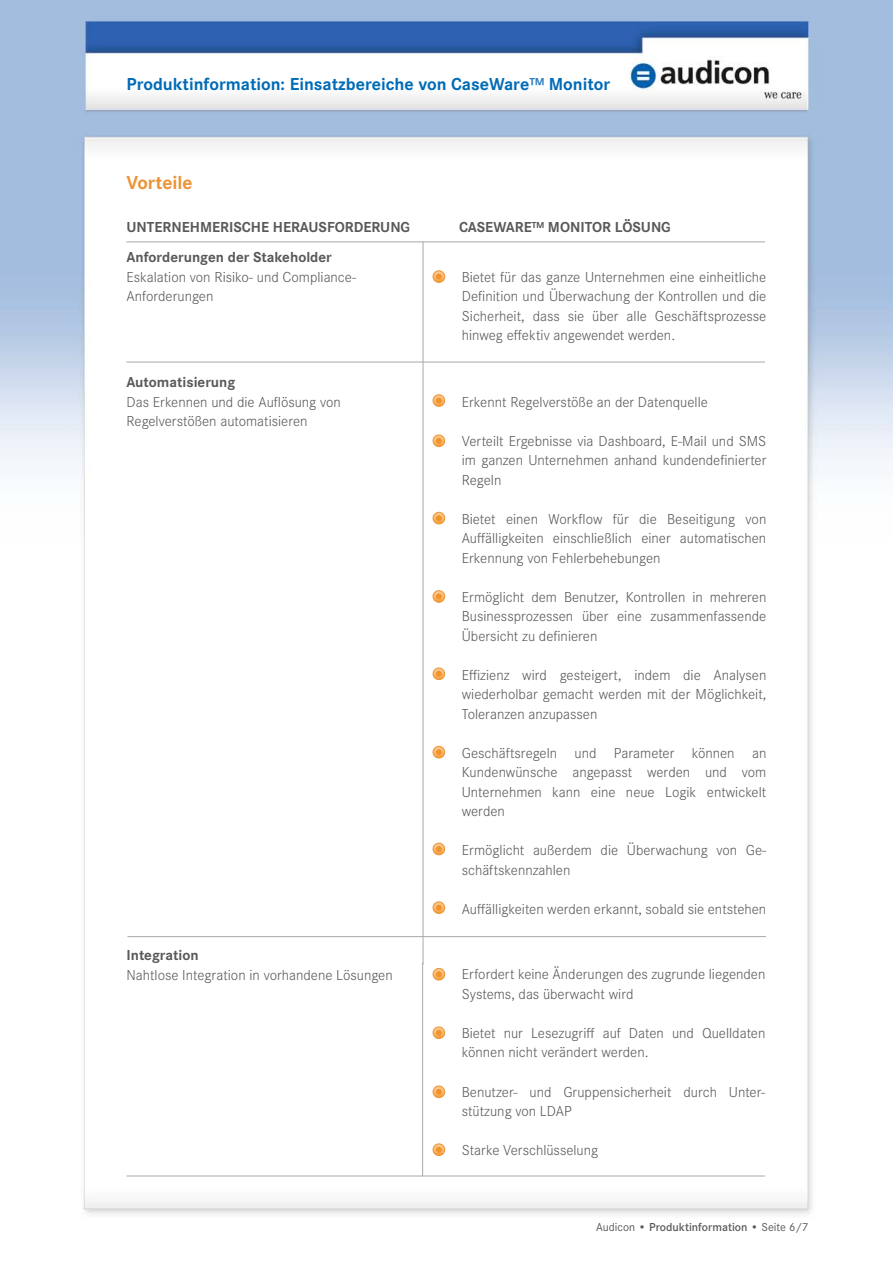
<style>
.page{position:relative;width:893px;height:1263px;background:#fff}
.page>*{position:absolute;margin:0;border:0;box-sizing:border-box;transform-origin:0 0}
.t1{font:700 19.5px "Corporate S";color:#ec9334}
.t2{font:700 18px "Corporate S";color:#006bb6}
.t3{font:300 15px/19.5px "Corporate S";color:#58595b}
.t4{font:700 15px "Corporate S";color:#58595b}
.t5{font:600 12px "Corporate S";color:#58595b}
.s1{color:#2e7dc1}
.s2{font-weight:400}
</style>
<div class="page">
<img style="left:0;top:0;width:893px;height:1214px">
<hr style="left:127px;top:1176px;width:638px;height:1px;background:#a7a9ac">
<hr style="left:422px;top:962px;width:1px;height:214px;background:#a7a9ac">
<svg style="left:433px;top:968px;width:12px;height:12px"></svg>
<div style="left:433px;top:1026px;width:12px;height:13px;border:1px solid #ec9334;border-radius:50%"></div>
<svg style="left:433px;top:1027px;width:12px;height:11px"></svg>
<svg style="left:433px;top:1086px;width:12px;height:12px"></svg>
<div style="left:433px;top:1143px;width:12px;height:13px;border:1px solid #ec9334;border-radius:50%"></div>
<svg style="left:433px;top:1144px;width:12px;height:11px"></svg>
<hr style="left:127px;top:242px;width:638px;height:1px;background:#a7a9ac">
<hr style="left:127px;top:362px;width:638px;height:1px;background:#a7a9ac">
<hr style="left:128px;top:936px;width:638px;height:1px;background:#a7a9ac">
<hr style="left:423px;top:242px;width:1px;height:723px;background:#a7a9ac">
<div style="left:433px;top:270px;width:12px;height:13px;border:1px solid #ec9334;border-radius:50%"></div>
<svg style="left:433px;top:271px;width:12px;height:11px"></svg>
<div style="left:433px;top:394px;width:12px;height:13px;border:1px solid #ec9334;border-radius:50%"></div>
<svg style="left:433px;top:395px;width:12px;height:11px"></svg>
<svg style="left:433px;top:435px;width:12px;height:12px"></svg>
<svg style="left:433px;top:512px;width:12px;height:12px"></svg>
<div style="left:433px;top:590px;width:12px;height:13px;border:1px solid #ec9334;border-radius:50%"></div>
<svg style="left:433px;top:591px;width:12px;height:11px"></svg>
<svg style="left:433px;top:668px;width:12px;height:12px"></svg>
<svg style="left:433px;top:746px;width:12px;height:12px"></svg>
<svg style="left:433px;top:843px;width:12px;height:12px"></svg>
<div style="left:433px;top:901px;width:12px;height:13px;border:1px solid #ec9334;border-radius:50%"></div>
<svg style="left:433px;top:902px;width:12px;height:11px"></svg>
<p class="t2" style="left:126px;top:74px;width:485px">Produktinformation: Einsatzbereiche von CaseWare<span class="s1">™</span> Monitor</p>
<h1 class="t1" style="left:126px;top:171px;width:68px">Vorteile</h1>
<p class="t4" style="left:126px;top:218px;width:285px">UNTERNEHMERISCHE HERAUSFORDERUNG</p>
<p class="t4" style="left:459px;top:218px;width:213px">CASEWARE™ MONITOR LÖSUNG</p>
<p class="t4" style="left:126px;top:249px;width:207px">Anforderungen der Stakeholder</p>
<p class="t3" style="left:126px;top:267px;width:231px">Eskalation von Risiko- und Compliance-<br>Anforderungen</p>
<p class="t3" style="left:462px;top:267px;width:306px;text-align:justify">Bietet für das ganze Unternehmen eine einheitliche Definition und Überwachung der Kontrollen und die Sicherheit, dass sie über alle Geschäftsprozesse hinweg effektiv angewendet werden.</p>
<p class="t4" style="left:126px;top:373px;width:110px">Automatisierung</p>
<p class="t3" style="left:126px;top:392px;width:216px">Das Erkennen und die Auflösung von<br>Regelverstößen automatisieren</p>
<p class="t3" style="left:462px;top:392px;width:248px">Erkennt Regelverstöße an der Datenquelle</p>
<p class="t3" style="left:462px;top:431px;width:306px;text-align:justify">Verteilt Ergebnisse via Dashboard, E-Mail und SMS im ganzen Unternehmen anhand kundendefinierter Regeln</p>
<p class="t3" style="left:462px;top:509px;width:306px;text-align:justify">Bietet einen Workflow für die Beseitigung von Auffälligkeiten einschließlich einer automatischen Erkennung von Fehlerbehebungen</p>
<p class="t3" style="left:462px;top:587px;width:306px;text-align:justify">Ermöglicht dem Benutzer, Kontrollen in mehreren Businessprozessen über eine zusammenfassende Übersicht zu definieren</p>
<p class="t3" style="left:462px;top:665px;width:306px;text-align:justify">Effizienz wird gesteigert, indem die Analysen wiederholbar gemacht werden mit der Möglichkeit, Toleranzen anzupassen</p>
<p class="t3" style="left:462px;top:743px;width:306px;text-align:justify">Geschäftsregeln und Parameter können an Kundenwünsche angepasst werden und vom Unternehmen kann eine neue Logik entwickelt werden</p>
<p class="t3" style="left:462px;top:840px;width:306px">Ermöglicht außerdem die Überwachung von Ge&shy;schäftskennzahlen</p>
<p class="t3" style="left:462px;top:899px;width:306px">Auffälligkeiten werden erkannt, sobald sie entstehen</p>
<p class="t4" style="left:126px;top:946px;width:74px">Integration</p>
<p class="t3" style="left:126px;top:965px;width:268px">Nahtlose Integration in vorhandene Lösungen</p>
<p class="t3" style="left:462px;top:965px;width:305px">Erfordert keine Änderungen des zugrunde liegenden<br>Systems, das überwacht wird</p>
<p class="t3" style="left:462px;top:1023px;width:305px">Bietet nur Lesezugriff auf Daten und Quelldaten können nicht verändert werden.</p>
<p class="t3" style="left:462px;top:1082px;width:305px">Benutzer- und Gruppensicherheit durch Unter&shy;stützung von LDAP</p>
<p class="t3" style="left:462px;top:1140px;width:138px">Starke Verschlüsselung</p>
<p class="t5" style="left:596px;top:1220px;width:214px"><span class="s2">Audicon •</span> Produktinformation • <span class="s2">Seite 6/7</span></p>
</div>
